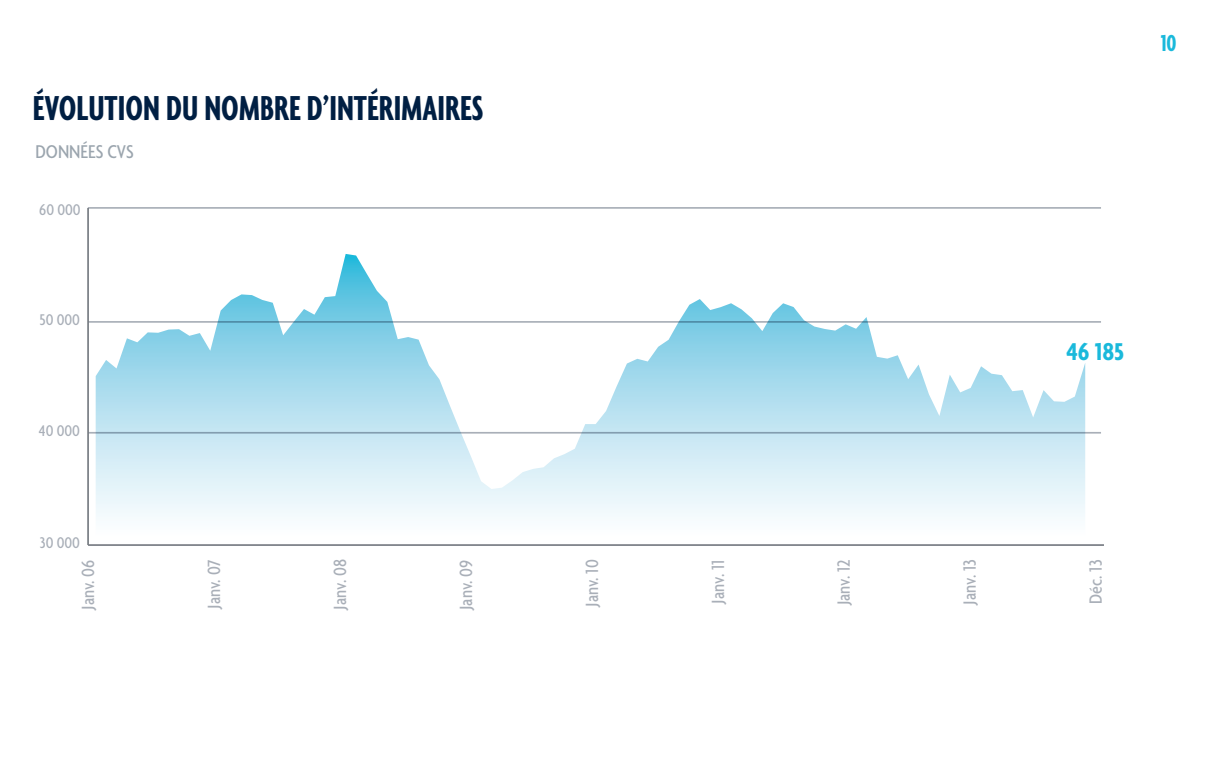
<style>
.page{position:relative;width:1205px;height:780px;background:#fff}
.page>*{position:absolute;margin:0;border:0;box-sizing:border-box;transform-origin:0 0}
.t1{font:700 extra-condensed 37.5px "Agenda";color:#001f43}
.t2{font:700 condensed 26.25px "Agenda";color:#1ab9db}
.t3{font:700 extra-condensed 25px "Agenda";color:#1ab9db}
.t4{font:500 condensed 20px "Agenda";color:#9ba5ae}
.t5{font:500 condensed 19.25px "Agenda";color:#a9afb8}
.t6{font:500 condensed 16.75px "Agenda";color:#a9afb8}
</style>
<div class="page">
<svg style="left:96px;top:254px;width:989px;height:263px"></svg>
<hr style="left:88px;top:432px;width:1013px;height:1px;background:#a9afb8">
<hr style="left:88px;top:321px;width:1013px;height:2px;background:#a9afb8">
<hr style="left:88px;top:207px;width:1013px;height:2px;background:#a9afb8">
<hr style="left:87px;top:208px;width:2px;height:337px;background:#767b82">
<hr style="left:88px;top:544px;width:1016px;height:2px;background:#767b82">
<h1 class="t1" style="left:33px;top:87px;width:452px">ÉVOLUTION DU NOMBRE D’INTÉRIMAIRES</h1>
<p class="t4" style="left:35px;top:140px;width:100px">DONNÉES CVS</p>
<p class="t6" style="left:39px;top:199px;width:43px">60 000</p>
<p class="t6" style="left:40px;top:310px;width:42px">50 000</p>
<p class="t6" style="left:39px;top:421px;width:43px">40 000</p>
<p class="t6" style="left:40px;top:533px;width:42px">30 000</p>
<p class="t5" style="left:77px;top:610px;width:52px;rotate:-90deg">JANV. 06</p>
<p class="t5" style="left:203px;top:608px;width:51px;rotate:-90deg">JANV. 07</p>
<p class="t5" style="left:329px;top:609px;width:52px;rotate:-90deg">JANV. 08</p>
<p class="t5" style="left:455px;top:610px;width:52px;rotate:-90deg">JANV. 09</p>
<p class="t3" style="left:1161px;top:29px;width:17px">10</p>
<h2 class="t2" style="left:1066px;top:336px;width:59px">46 185</h2>
<p class="t5" style="left:581px;top:606px;width:49px;rotate:-90deg">JANV. 10</p>
<p class="t5" style="left:707px;top:603px;width:45px;rotate:-90deg">JANV. 11</p>
<p class="t5" style="left:832px;top:605px;width:47px;rotate:-90deg">JANV. 12</p>
<p class="t5" style="left:958px;top:604px;width:47px;rotate:-90deg">JANV. 13</p>
<p class="t5" style="left:1084px;top:603px;width:45px;rotate:-90deg">DÉC. 13</p>
</div>
